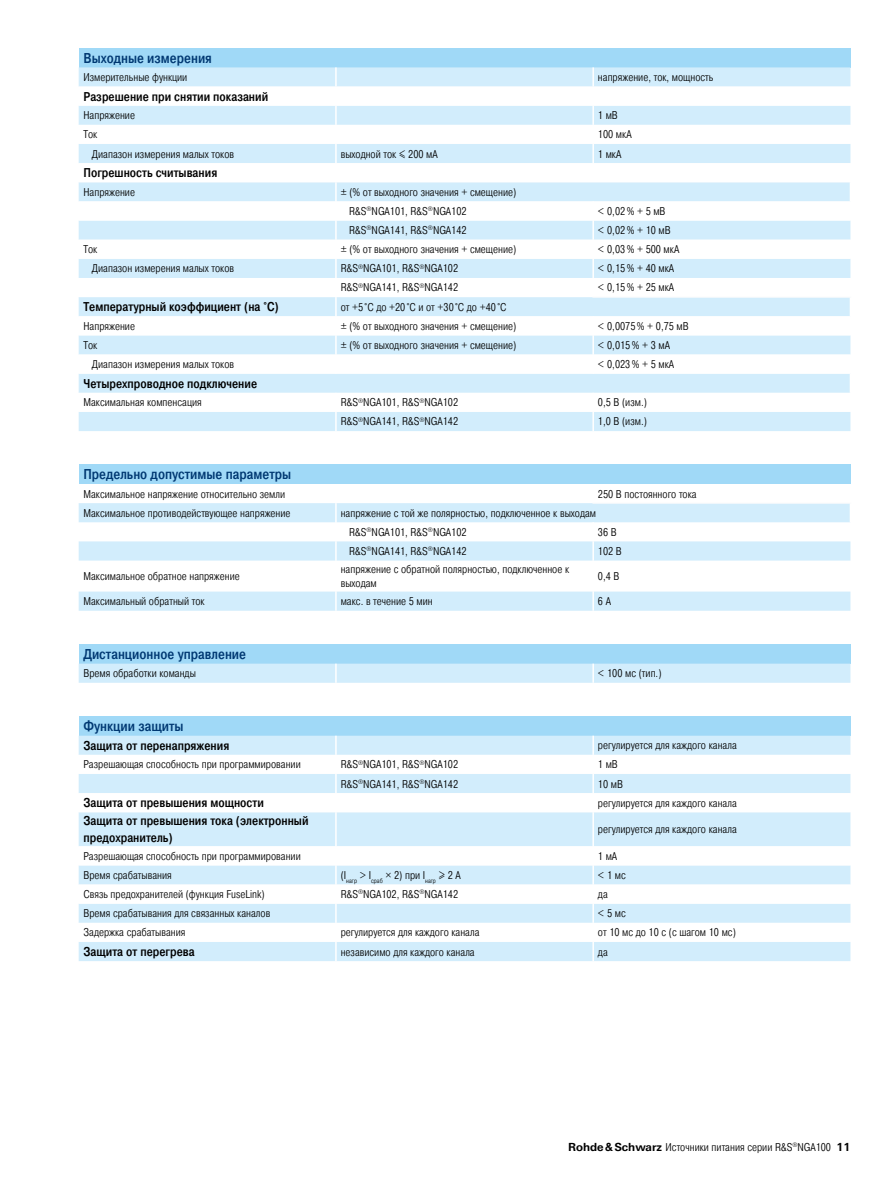
<style>
.page{position:relative;width:893px;height:1191px;background:#fff}
.page>*{position:absolute;margin:0;border:0;box-sizing:border-box;transform-origin:0 0}
.t1{font:500 14.25px "Pragmatica Cond";color:#003872}
.t2{font:500 12.75px/16.6px "Pragmatica Cond";color:#000}
.t3{font:300 11.25px/19.2px "Pragmatica Cond";color:#000}
.s1{font-family:"Linotype Univers 630";font-weight:700}
</style>
<div class="page">
<div style="left:79px;top:48px;width:771px;height:19px;background:#a0d9f7"></div>
<div style="left:79px;top:67px;width:771px;height:364px;background:#d2edfc"></div>
<svg style="left:79px;top:87px;width:771px;height:325px"></svg>
<hr style="left:335px;top:67px;width:2px;height:20px;background:#fff">
<hr style="left:592px;top:67px;width:2px;height:20px;background:#fff">
<svg style="left:335px;top:106px;width:2px;height:57px"></svg>
<svg style="left:592px;top:106px;width:2px;height:57px"></svg>
<svg style="left:335px;top:182px;width:2px;height:38px"></svg>
<svg style="left:592px;top:201px;width:2px;height:19px"></svg>
<hr style="left:335px;top:220px;width:2px;height:20px;background:#fff">
<hr style="left:592px;top:220px;width:2px;height:20px;background:#fff">
<svg style="left:592px;top:240px;width:2px;height:57px"></svg>
<svg style="left:335px;top:240px;width:2px;height:114px"></svg>
<svg style="left:592px;top:316px;width:2px;height:38px"></svg>
<hr style="left:335px;top:354px;width:2px;height:20px;background:#fff">
<hr style="left:592px;top:354px;width:2px;height:20px;background:#fff">
<svg style="left:335px;top:393px;width:2px;height:38px"></svg>
<svg style="left:592px;top:393px;width:2px;height:38px"></svg>
<hr style="left:592px;top:297px;width:259px;height:1px;background:#fcfcfc">
<div style="left:79px;top:465px;width:771px;height:19px;background:#a0d9f7"></div>
<svg style="left:79px;top:503px;width:771px;height:108px;fill:#d2edfc"></svg>
<svg style="left:335px;top:503px;width:2px;height:57px"></svg>
<svg style="left:592px;top:522px;width:2px;height:38px"></svg>
<hr style="left:335px;top:560px;width:2px;height:31px;background:#fff">
<hr style="left:592px;top:560px;width:2px;height:31px;background:#fff">
<hr style="left:335px;top:591px;width:2px;height:20px;background:#fff">
<hr style="left:592px;top:591px;width:2px;height:20px;background:#fff">
<hr style="left:592px;top:503px;width:259px;height:1px;background:#fcfcfc">
<div style="left:79px;top:644px;width:771px;height:19px;background:#a0d9f7"></div>
<svg style="left:79px;top:663px;width:771px;height:20px;background:#d0ecfb"></svg>
<hr style="left:335px;top:663px;width:2px;height:20px;background:#fff">
<hr style="left:592px;top:663px;width:2px;height:20px;background:#fff">
<div style="left:79px;top:716px;width:771px;height:19px;background:#a0d9f7"></div>
<div style="left:79px;top:735px;width:771px;height:226px;background:#d2edfc"></div>
<svg style="left:79px;top:755px;width:771px;height:187px"></svg>
<hr style="left:335px;top:735px;width:2px;height:20px;background:#fff">
<hr style="left:592px;top:735px;width:2px;height:20px;background:#fff">
<svg style="left:335px;top:755px;width:2px;height:57px"></svg>
<svg style="left:592px;top:755px;width:2px;height:57px"></svg>
<hr style="left:335px;top:812px;width:2px;height:34px;background:#fff">
<hr style="left:592px;top:812px;width:2px;height:34px;background:#fff">
<svg style="left:335px;top:846px;width:2px;height:57px"></svg>
<svg style="left:592px;top:846px;width:2px;height:57px"></svg>
<hr style="left:335px;top:903px;width:2px;height:20px;background:#fff">
<hr style="left:592px;top:903px;width:2px;height:20px;background:#fff">
<svg style="left:335px;top:923px;width:2px;height:38px"></svg>
<svg style="left:592px;top:923px;width:2px;height:38px"></svg>
<p class="t1" style="left:83px;top:50px;width:130px">Выходные измерения</p>
<p class="t3" style="left:83px;top:68px;width:105px">Измерительные функции</p>
<p class="t3" style="left:598px;top:68px;width:117px">напряжение, ток, мощность</p>
<p class="t2" style="left:83px;top:88px;width:186px">Разрешение при снятии показаний</p>
<p class="t3" style="left:83px;top:106px;width:53px">Напряжение</p>
<p class="t3" style="left:598px;top:106px;width:21px">1 мВ</p>
<p class="t3" style="left:83px;top:125px;width:15px">Ток</p>
<p class="t3" style="left:598px;top:125px;width:35px">100 мкА</p>
<p class="t3" style="left:92px;top:144px;width:144px">Диапазон измерения малых токов</p>
<p class="t3" style="left:341px;top:144px;width:99px">выходной ток ≤ 200 мА</p>
<p class="t3" style="left:598px;top:144px;width:25px">1 мкА</p>
<p class="t2" style="left:83px;top:165px;width:135px">Погрешность считывания</p>
<p class="t3" style="left:83px;top:182px;width:53px">Напряжение</p>
<p class="t3" style="left:349px;top:182px;width:169px;text-indent:-9px">± (% от выходного значения + смещение)<br>R&amp;S<sup>®</sup>NGA101, R&amp;S<sup>®</sup>NGA102</p>
<p class="t3" style="left:598px;top:202px;width:69px">&lt; 0,02% + 5 мВ</p>
<p class="t3" style="left:349px;top:221px;width:119px">R&amp;S<sup>®</sup>NGA141, R&amp;S<sup>®</sup>NGA142</p>
<p class="t3" style="left:598px;top:221px;width:74px">&lt; 0,02% + 10 мВ</p>
<p class="t3" style="left:83px;top:240px;width:15px">Ток</p>
<p class="t3" style="left:341px;top:240px;width:177px">± (% от выходного значения + смещение)</p>
<p class="t3" style="left:598px;top:240px;width:83px">&lt; 0,03% + 500 мкА</p>
<p class="t3" style="left:92px;top:259px;width:144px">Диапазон измерения малых токов</p>
<p class="t3" style="left:341px;top:259px;width:119px">R&amp;S<sup>®</sup>NGA101, R&amp;S<sup>®</sup>NGA102</p>
<p class="t3" style="left:598px;top:259px;width:78px">&lt; 0,15% + 40 мкА</p>
<p class="t3" style="left:341px;top:278px;width:119px">R&amp;S<sup>®</sup>NGA141, R&amp;S<sup>®</sup>NGA142</p>
<p class="t3" style="left:598px;top:278px;width:78px">&lt; 0,15% + 25 мкА</p>
<p class="t2" style="left:83px;top:299px;width:197px">Температурный коэффициент (на °C)</p>
<p class="t3" style="left:341px;top:297px;width:167px">от +5 °C до +20 °C и от +30 °C до +40 °C</p>
<p class="t3" style="left:83px;top:316px;width:53px">Напряжение</p>
<p class="t3" style="left:341px;top:316px;width:177px">± (% от выходного значения + смещение)</p>
<p class="t3" style="left:598px;top:316px;width:92px">&lt; 0,0075% + 0,75 мВ</p>
<p class="t3" style="left:83px;top:335px;width:15px">Ток</p>
<p class="t3" style="left:341px;top:335px;width:177px">± (% от выходного значения + смещение)</p>
<p class="t3" style="left:598px;top:335px;width:74px">&lt; 0,015% + 3 мА</p>
<p class="t3" style="left:92px;top:355px;width:144px">Диапазон измерения малых токов</p>
<p class="t3" style="left:598px;top:355px;width:78px">&lt; 0,023% + 5 мкА</p>
<p class="t2" style="left:83px;top:375px;width:175px">Четырехпроводное подключение</p>
<p class="t3" style="left:83px;top:393px;width:120px">Максимальная компенсация</p>
<p class="t3" style="left:341px;top:393px;width:119px">R&amp;S<sup>®</sup>NGA101, R&amp;S<sup>®</sup>NGA102</p>
<p class="t3" style="left:598px;top:393px;width:50px">0,5 В (изм.)</p>
<p class="t3" style="left:341px;top:412px;width:119px">R&amp;S<sup>®</sup>NGA141, R&amp;S<sup>®</sup>NGA142</p>
<p class="t3" style="left:598px;top:412px;width:50px">1,0 В (изм.)</p>
<p class="t1" style="left:83px;top:466px;width:209px">Предельно допустимые параметры</p>
<p class="t3" style="left:83px;top:484px;width:203px">Максимальное напряжение относительно земли</p>
<p class="t3" style="left:598px;top:484px;width:100px">250 В постоянного тока</p>
<p class="t3" style="left:83px;top:503px;width:209px">Максимальное противодействующее напряжение</p>
<p class="t3" style="left:349px;top:503px;width:248px;text-indent:-9px">напряжение с той же полярностью, подключенное к выходам<br>R&amp;S<sup>®</sup>NGA101, R&amp;S<sup>®</sup>NGA102</p>
<p class="t3" style="left:598px;top:522px;width:20px">36 В</p>
<p class="t3" style="left:349px;top:541px;width:119px">R&amp;S<sup>®</sup>NGA141, R&amp;S<sup>®</sup>NGA142</p>
<p class="t3" style="left:598px;top:541px;width:25px">102 В</p>
<p class="t3" style="left:83px;top:566px;width:158px">Максимальное обратное напряжение</p>
<p class="t3" style="left:341px;top:561px;width:230px;line-height:14.7px">напряжение с обратной полярностью, подключенное к выходам</p>
<p class="t3" style="left:598px;top:566px;width:23px">0,4 В</p>
<p class="t3" style="left:83px;top:592px;width:123px">Максимальный обратный ток</p>
<p class="t3" style="left:341px;top:592px;width:94px">макс. в течение 5 мин</p>
<p class="t3" style="left:598px;top:592px;width:15px">6А</p>
<p class="t1" style="left:83px;top:646px;width:164px">Дистанционное управление</p>
<p class="t3" style="left:83px;top:664px;width:114px">Время обработки команды</p>
<p class="t3" style="left:598px;top:664px;width:65px">&lt; 100 мс (тип.)</p>
<p class="t1" style="left:83px;top:718px;width:102px">Функции защиты</p>
<p class="t2" style="left:83px;top:737px;width:147px">Защита от перенапряжения</p>
<p class="t3" style="left:598px;top:736px;width:140px">регулируется для каждого канала</p>
<p class="t3" style="left:83px;top:755px;width:219px">Разрешающая способность при программировании</p>
<p class="t3" style="left:341px;top:755px;width:119px">R&amp;S<sup>®</sup>NGA101, R&amp;S<sup>®</sup>NGA102</p>
<p class="t3" style="left:598px;top:755px;width:21px">1 мВ</p>
<p class="t3" style="left:341px;top:774px;width:119px">R&amp;S<sup>®</sup>NGA141, R&amp;S<sup>®</sup>NGA142</p>
<p class="t3" style="left:598px;top:774px;width:27px">10 мВ</p>
<p class="t2" style="left:83px;top:794px;width:182px">Защита от превышения мощности</p>
<p class="t3" style="left:598px;top:793px;width:140px">регулируется для каждого канала</p>
<p class="t2" style="left:83px;top:813px;width:227px">Защита от превышения тока (электронный предохранитель)</p>
<p class="t3" style="left:598px;top:820px;width:140px">регулируется для каждого канала</p>
<p class="t3" style="left:83px;top:846px;width:219px">Разрешающая способность при программировании</p>
<p class="t3" style="left:598px;top:846px;width:21px">1 мА</p>
<p class="t3" style="left:83px;top:865px;width:90px">Время срабатывания</p>
<p class="t3" style="left:341px;top:865px;width:122px">(I<sub>нагр</sub> &gt; I<sub>сраб</sub> × 2) при I<sub>нагр</sub> ≥ 2 A</p>
<p class="t3" style="left:598px;top:865px;width:29px">&lt;1мс</p>
<p class="t3" style="left:83px;top:884px;width:183px">Связь предохранителей (функция FuseLink)</p>
<p class="t3" style="left:341px;top:884px;width:119px">R&amp;S<sup>®</sup>NGA102, R&amp;S<sup>®</sup>NGA142</p>
<p class="t3" style="left:598px;top:884px;width:11px">да</p>
<p class="t3" style="left:83px;top:904px;width:188px">Время срабатывания для связанных каналов</p>
<p class="t3" style="left:598px;top:904px;width:29px">&lt; 5 мс</p>
<p class="t3" style="left:83px;top:923px;width:104px">Задержка срабатывания</p>
<p class="t3" style="left:341px;top:923px;width:140px">регулируется для каждого канала</p>
<p class="t3" style="left:598px;top:923px;width:139px">от 10 мс до 10 с (с шагом 10 мс)</p>
<p class="t2" style="left:83px;top:943px;width:113px">Защита от перегрева</p>
<p class="t3" style="left:341px;top:942px;width:136px">независимо для каждого канала</p>
<p class="t3" style="left:598px;top:942px;width:11px">да</p>
<p class="t3" style="left:568px;top:1137px;width:284px"><span class="s1">Rohde&amp;Schwarz</span> Источники питания серии R&amp;S<sup>®</sup>NGA100 <span class="s1">11</span></p>
</div>
